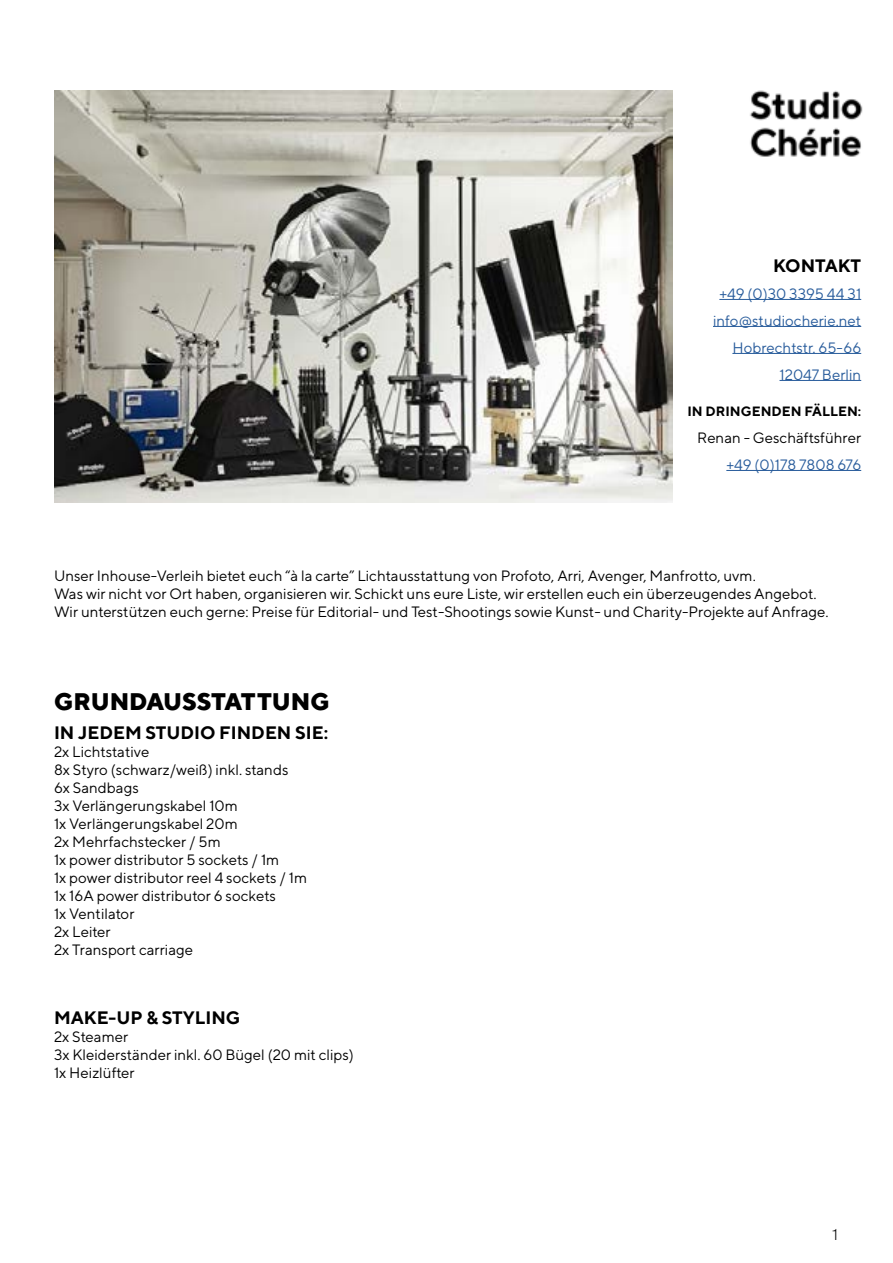
<style>
.page{position:relative;width:893px;height:1263px;background:#fff}
.page>*{position:absolute;margin:0;border:0;box-sizing:border-box;transform-origin:0 0}
.t1{font:800 24px "TT Norms";color:#000}
.t2{font:700 18px "TT Norms";color:#000}
.t3{font:16.5px "URW Grotesk T Extr Ligh";color:#000}
.t4{font:15px/18px "TT Norms";color:#000}
.t5{font:15px/27px "TT Norms";color:#275b9b;text-align:right}
.t6{font:700 13.5px "TT Norms";color:#000}
</style>
<div class="page">
<img style="left:750px;top:90px;width:113px;height:67px">
<img style="left:54px;top:91px;width:618px;height:412px">
<hr style="left:719px;top:299px;width:142px;height:1px;background:#275b9b">
<hr style="left:713px;top:326px;width:148px;height:1px;background:#275b9b">
<hr style="left:732px;top:353px;width:129px;height:1px;background:#275b9b">
<hr style="left:779px;top:380px;width:82px;height:1px;background:#275b9b">
<hr style="left:726px;top:470px;width:135px;height:1px;background:#275b9b">
<p class="t2" style="left:773px;top:255px;width:90px">KONTAKT</p>
<p class="t5" style="left:713px;top:280px;width:150px">+49 (0)30 3395 44 31 info@studiocherie.net<br>Hobrechtstr. 65-66<br>12047 Berlin</p>
<p class="t6" style="left:687px;top:403px;width:175px">IN DRINGENDEN FÄLLEN:</p>
<p class="t4" style="left:697px;top:429px;width:166px">Renan - Geschäftsführer</p>
<p class="t5" style="left:726px;top:451px;width:136px">+49 (0)178 7808 676</p>
<p class="t4" style="left:54px;top:567px;width:776px">Unser Inhouse-Verleih bietet euch “à la carte” Lichtausstattung von Profoto, Arri, Avenger, Manfrotto, uvm.<br>Was wir nicht vor Ort haben, organisieren wir. Schickt uns eure Liste, wir erstellen euch ein überzeugendes Angebot.<br>Wir unterstützen euch gerne: Preise für Editorial- und Test-Shootings sowie Kunst- und Charity-Projekte auf Anfrage.</p>
<h1 class="t1" style="left:54px;top:686px;width:277px">GRUNDAUSSTATTUNG</h1>
<p class="t2" style="left:54px;top:722px;width:276px">IN JEDEM STUDIO FINDEN SIE:</p>
<p class="t4" style="left:54px;top:743px;width:255px">2x Lichtstative<br>8x Styro (schwarz/weiß) inkl. stands<br>6x Sandbags<br>3x Verlängerungskabel 10m<br>1x Verlängerungskabel 20m<br>2x Mehrfachstecker / 5m<br>1x power distributor 5 sockets / 1m<br>1x power distributor reel 4 sockets / 1m<br>1x 16A power distributor 6 sockets<br>1x Ventilator<br>2x Leiter<br>2x Transport carriage</p>
<p class="t2" style="left:54px;top:1006px;width:188px">MAKE-UP &amp; STYLING</p>
<p class="t4" style="left:54px;top:1027px;width:301px">2x Steamer<br>3x Kleiderständer inkl. 60 Bügel (20 mit clips)<br>1x Heizlüfter</p>
<p class="t3" style="left:831px;top:1225px;width:10px">1</p>
</div>
